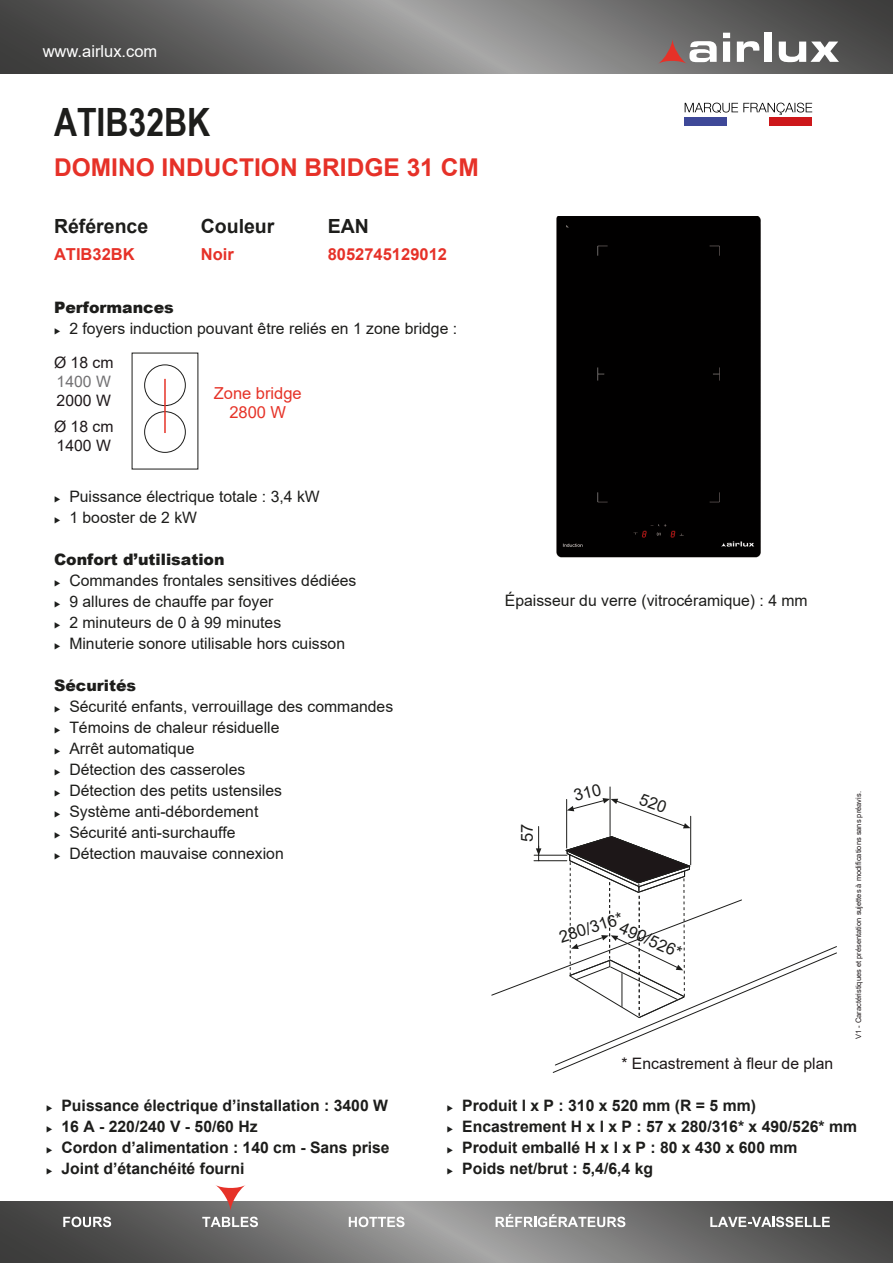
<style>
.page{position:relative;width:893px;height:1263px;background:#fff}
.page>*{position:absolute;margin:0;border:0;box-sizing:border-box;transform-origin:0 0}
.t1{font:700 39px "Arial Narrow";color:#1d1d1b}
.t2{font:700 24.45px "Arial";color:#e63128}
.t3{font:700 19.5px "Arial";color:#1d1d1b}
.t4{font:700 16.5px "Arial";color:#e63128}
.t5{font:16.5px "Arial";color:#1d1d1b}
.t6{font:16.5px/19.8px "Arial";color:#e63328;text-align:center}
.t7{font:16.5px "Arial";color:#fff}
.t8{font:15.75px "Arial";color:#1d1d1b}
.t9{font:700 15.75px "Arial";color:#1d1d1b}
.t10{font:900 15.75px "Arial";color:#1d1d1b}
.t11{font:15.75px "Arial";color:#1d1718}
.t12{font:15.75px/26px "Arial";color:#1e181a}
.t13{font:15.75px "Arial";color:#727173}
.t14{font:7.5px "Arial";color:#1d1718}
.s1{color:#1d1e1c}
</style>
<div class="page">
<svg style="left:491px;top:899px;width:346px;height:174px"></svg>
<hr style="left:566px;top:799px;width:1px;height:49px;background:#1d1d1b">
<hr style="left:610px;top:787px;width:1px;height:48px;background:#1d1d1b">
<hr style="left:690px;top:816px;width:1px;height:49px;background:#1d1d1b">
<hr style="left:534px;top:855px;width:33px;height:1px;background:#1d1d1b">
<hr style="left:534px;top:860px;width:33px;height:1px;background:#1d1d1b">
<svg style="left:565px;top:836px;width:127px;height:182px"></svg>
<svg style="left:536px;top:826px;width:5px;height:35px"></svg>
<div style="left:144px;top:364px;width:42px;height:42px;border:1px solid #1d1d1b;border-radius:50%"></div>
<div style="left:144px;top:411px;width:42px;height:42px;border:1px solid #1d1d1b;border-radius:50%"></div>
<hr style="left:164px;top:379px;width:2px;height:54px;background:#e63328">
<div style="left:557px;top:217px;width:204px;height:341px;background:#010000"></div>
<svg style="left:0;top:1202px;width:893px;height:61px;background:#6d6c6c"></svg>
<svg style="left:496px;top:1214px;width:129px;height:13px"></svg>
<svg style="left:349px;top:1217px;width:56px;height:10px"></svg>
<svg style="left:202px;top:1217px;width:56px;height:10px"></svg>
<svg style="left:63px;top:1217px;width:48px;height:10px"></svg>
<svg style="left:710px;top:1217px;width:120px;height:10px"></svg>
<svg style="left:215px;top:1185px;width:31px;height:26px"></svg>
<svg style="left:685px;top:103px;width:127px;height:12px"></svg>
<div style="left:685px;top:117px;width:42px;height:8px;background:#3e4898"></div>
<div style="left:770px;top:117px;width:42px;height:8px;background:#cd171a"></div>
<svg style="left:0;top:0;width:893px;height:74px;background:#6e6e6e"></svg>
<svg style="left:779px;top:42px;width:60px;height:20px"></svg>
<svg style="left:737px;top:41px;width:22px;height:21px"></svg>
<div style="left:765px;top:33px;width:7px;height:29px;background:#fff"></div>
<svg style="left:723px;top:33px;width:7px;height:29px"></svg>
<svg style="left:658px;top:39px;width:59px;height:25px"></svg>
<svg style="left:567px;top:786px;width:123px;height:42px"></svg>
<p class="t7" style="left:43px;top:40px;width:116px">www.airlux.com</p>
<h1 class="t1" style="left:54px;top:93px;width:158px">ATIB32BK</h1>
<h2 class="t2" style="left:54px;top:150px;width:426px">DOMINO INDUCTION BRIDGE 31 CM</h2>
<p class="t3" style="left:54px;top:213px;width:96px">Référence</p>
<p class="t3" style="left:201px;top:213px;width:75px">Couleur</p>
<p class="t3" style="left:328px;top:213px;width:43px">EAN</p>
<p class="t4" style="left:54px;top:242px;width:82px">ATIB32BK</p>
<p class="t4" style="left:201px;top:242px;width:34px">Noir</p>
<p class="t4" style="left:328px;top:242px;width:121px">8052745129012</p>
<p class="t10" style="left:54px;top:296px;width:121px">Performances</p>
<p class="t8" style="left:54px;top:317px;width:405px"><span class="s1">◆</span> 2 foyers induction pouvant être reliés en 1 zone bridge :</p>
<p class="t12" style="left:54px;top:349px;width:61px">Ø 18 cm</p>
<p class="t13" style="left:57px;top:371px;width:56px">1400 W</p>
<p class="t12" style="left:54px;top:387px;width:61px">2000 W<br>Ø 18 cm</p>
<p class="t12" style="left:57px;top:432px;width:56px">1400 W</p>
<p class="t6" style="left:214px;top:383px;width:90px">Zone bridge<br>2800 W</p>
<p class="t8" style="left:54px;top:485px;width:267px"><span class="s1">◆</span> Puissance électrique totale : 3,4 kW</p>
<p class="t8" style="left:54px;top:506px;width:145px"><span class="s1">◆</span> 1 booster de 2 kW</p>
<p class="t10" style="left:54px;top:548px;width:172px">Confort d’utilisation</p>
<p class="t8" style="left:54px;top:569px;width:304px"><span class="s1">◆</span> Commandes frontales sensitives dédiées</p>
<p class="t8" style="left:54px;top:590px;width:221px"><span class="s1">◆</span> 9 allures de chauffe par foyer</p>
<p class="t8" style="left:54px;top:611px;width:229px"><span class="s1">◆</span> 2 minuteurs de 0 à 99 minutes</p>
<p class="t8" style="left:54px;top:632px;width:293px"><span class="s1">◆</span> Minuterie sonore utilisable hors cuisson</p>
<p class="t10" style="left:54px;top:674px;width:84px">Sécurités</p>
<p class="t8" style="left:54px;top:695px;width:341px"><span class="s1">◆</span> Sécurité enfants, verrouillage des commandes</p>
<p class="t8" style="left:54px;top:716px;width:227px"><span class="s1">◆</span> Témoins de chaleur résiduelle</p>
<p class="t8" style="left:54px;top:737px;width:142px"><span class="s1">◆</span> Arrêt automatique</p>
<p class="t8" style="left:54px;top:758px;width:193px"><span class="s1">◆</span> Détection des casseroles</p>
<p class="t8" style="left:54px;top:779px;width:230px"><span class="s1">◆</span> Détection des petits ustensiles</p>
<p class="t8" style="left:54px;top:800px;width:206px"><span class="s1">◆</span> Système anti-débordement</p>
<p class="t8" style="left:54px;top:821px;width:183px"><span class="s1">◆</span> Sécurité anti-surchauffe</p>
<p class="t8" style="left:54px;top:842px;width:231px"><span class="s1">◆</span> Détection mauvaise connexion</p>
<p class="t9" style="left:46px;top:1094px;width:343px"><span class="s1">◆</span> Puissance électrique d’installation : 3400 W</p>
<p class="t9" style="left:46px;top:1115px;width:213px"><span class="s1">◆</span> 16 A - 220/240 V - 50/60 Hz</p>
<p class="t9" style="left:46px;top:1136px;width:345px"><span class="s1">◆</span> Cordon d’alimentation : 140 cm - Sans prise</p>
<p class="t9" style="left:46px;top:1157px;width:200px"><span class="s1">◆</span> Joint d’étanchéité fourni</p>
<p class="t8" style="left:505px;top:590px;width:304px">Épaisseur du verre (vitrocéramique) : 4 mm</p>
<p class="t5" style="left:516px;top:842px;width:20px;rotate:-90deg">57</p>
<p class="t5" style="left:556px;top:927px;width:68px;rotate:-18deg">280/316*</p>
<p class="t5" style="left:625px;top:916px;width:68px;rotate:24deg">490/526*</p>
<p class="t11" style="left:621px;top:1052px;width:213px">* Encastrement à fleur de plan</p>
<p class="t14" style="left:853px;top:1039px;width:250px;rotate:-90deg">V1 - Caractéristiques et présentation sujettes à modifications sans préavis.</p>
<p class="t9" style="left:447px;top:1094px;width:311px"><span class="s1">◆</span> Produit l x P : 310 x 520 mm (R = 5 mm)</p>
<p class="t9" style="left:447px;top:1115px;width:412px"><span class="s1">◆</span> Encastrement H x l x P : 57 x 280/316* x 490/526* mm</p>
<p class="t9" style="left:447px;top:1136px;width:352px"><span class="s1">◆</span> Produit emballé H x l x P : 80 x 430 x 600 mm</p>
<p class="t9" style="left:447px;top:1157px;width:208px"><span class="s1">◆</span> Poids net/brut : 5,4/6,4 kg</p>
</div>
